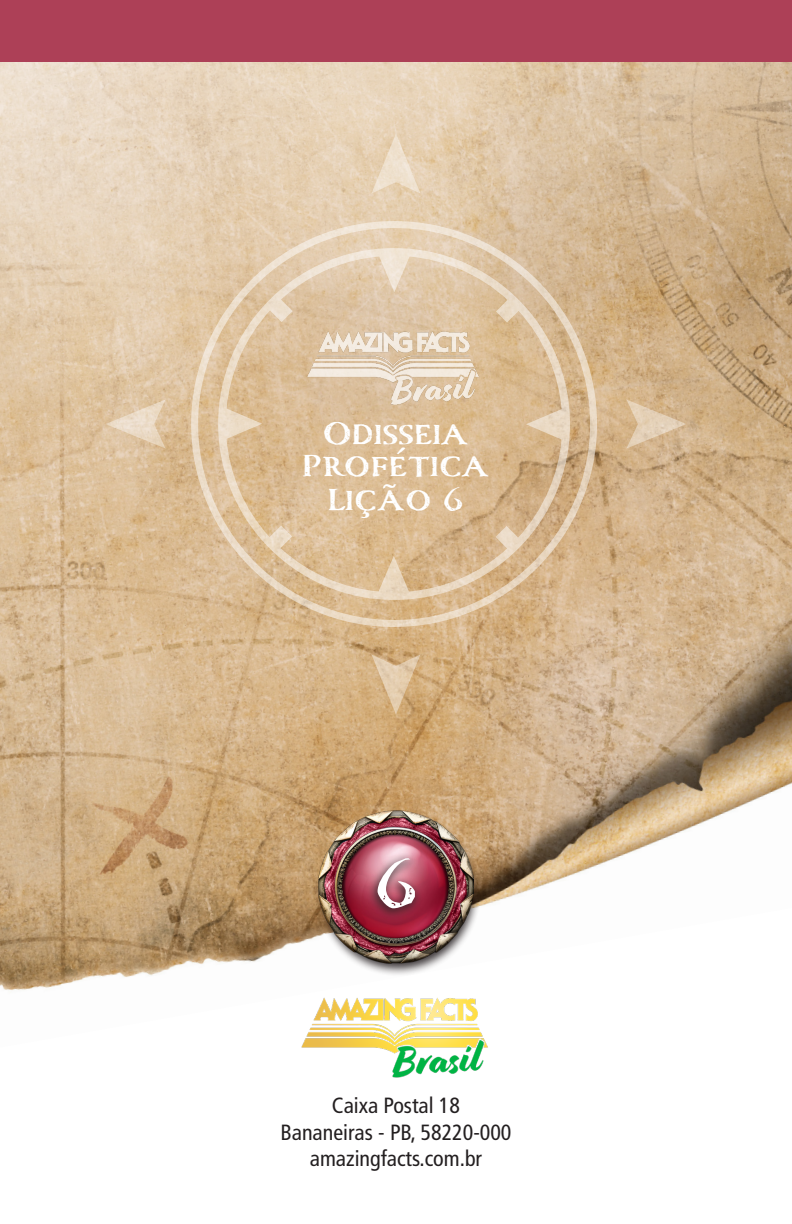
<style>
.page{position:relative;width:792px;height:1224px;background:#fff}
.page>*{position:absolute;margin:0;border:0;box-sizing:border-box;transform-origin:0 0}
.Compass_Numbers{font:700 80px "Carta Marina";color:#fff}
.Instructions{font:700 38px "Carta Marina";color:#fff}
.t1{font:condensed 22px "Frutiger LT Pro";color:#231f20}
</style>
<div class="page">
<img style="left:0;top:62px;width:792px;height:929px">
<div style="left:0;top:0;width:792px;height:62px;background:#ad4057"></div>
<img style="left:308px;top:799px;width:182px;height:181px">
<svg style="left:191px;top:221px;width:406px;height:406px;background:#dbbf9c"></svg>
<svg style="left:218px;top:248px;width:352px;height:352px;background:#dcbf9b"></svg>
<svg style="left:371px;top:134px;width:50px;height:60px;background:#e9d6bd"></svg>
<svg style="left:371px;top:654px;width:50px;height:61px;background:#d7b78c"></svg>
<svg style="left:105px;top:399px;width:61px;height:50px;background:#e2ccaf"></svg>
<svg style="left:626px;top:399px;width:61px;height:50px;background:#d9be9c"></svg>
<img style="left:318px;top:810px;width:156px;height:153px">
<div style="left:365px;top:851px;width:59px;height:70px;background:#231f20;opacity:.75"></div>
<img style="left:301px;top:997px;width:187px;height:81px">
<img style="left:305px;top:325px;width:176px;height:83px">
<p class="Instructions" style="left:322px;top:411px;width:147px">Odisseia</p>
<p class="Instructions" style="left:301px;top:443px;width:189px">Profética</p>
<p class="Instructions" style="left:327px;top:477px;width:137px">Lição 6</p>
<p class="Compass_Numbers" style="left:376px;top:836px;width:42px">6</p>
<p class="t1" style="left:332px;top:1093px;width:130px">Caixa Postal 18</p>
<p class="t1" style="left:280px;top:1119px;width:233px">Bananeiras - PB, 58220-000</p>
<p class="t1" style="left:310px;top:1146px;width:174px">amazingfacts.com.br</p>
</div>
